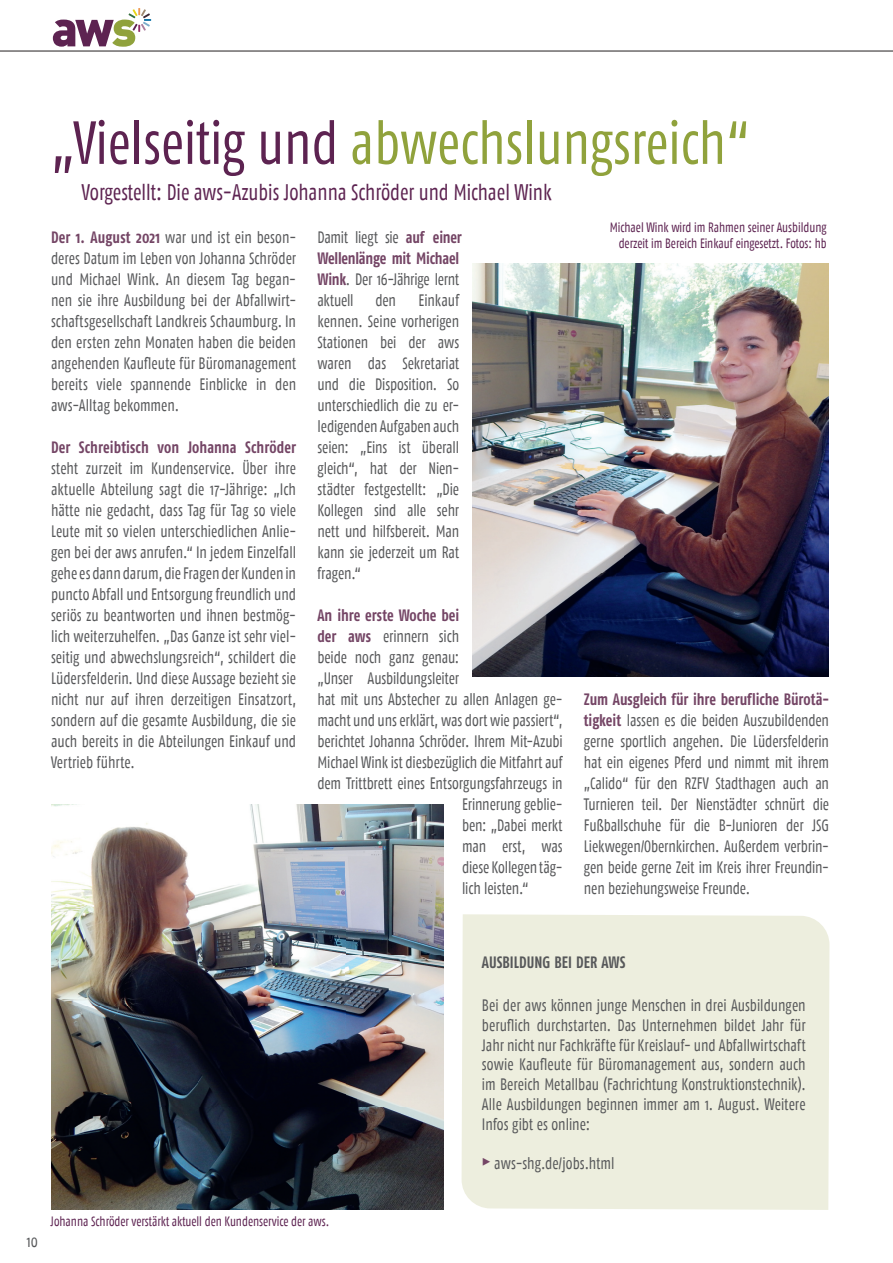
<style>
.page{position:relative;width:893px;height:1263px;background:#fff}
.page>*{position:absolute;margin:0;border:0;box-sizing:border-box;transform-origin:0 0}
.t1{font:60.75px "Fago Co";color:#90a23c;scale:.9 1}
.t2{font:22.5px "Fago Co";color:#5d2351;scale:.9 1}
.t3{font:16.5px/21px "Fago Co";letter-spacing:-.005em;color:#57585a;text-align:justify;scale:.9 1}
.t4{font:700 16.5px "Fago Co";letter-spacing:.005em;color:#744565;scale:.9 1}
.t5{font:700 16.5px "Fago Co";color:#57585a;scale:.9 1}
.t6{font:13.5px/16.5px "Fago Co";color:#5d2351;text-align:right;scale:.9 1}
.s1{color:#5d2351}
.s2{font-weight:700;color:#744565}
</style>
<div class="page">
<hr style="left:0;top:51px;width:893px;height:1px;background:#231f20">
<svg style="left:53px;top:8px;width:98px;height:39px"></svg>
<img style="left:472px;top:263px;width:356px;height:413px">
<img style="left:51px;top:804px;width:393px;height:405px">
<div style="left:461px;top:914px;width:368px;height:296px;background:#edeede"></div>
<h1 class="t1" style="left:51px;top:108px;width:778px"><span class="s1">„Vielseitig und</span> abwechslungsreich“</h1>
<h2 class="t2" style="left:82px;top:179px;width:524px">Vorgestellt: Die aws-Azubis Johanna Schröder und Michael Wink</h2>
<p class="t3" style="left:51px;top:227px;width:274px"><span class="s2">Der 1. August 2021</span> war und ist ein beson&shy;deres Datum im Leben von Johanna Schröder und Michael Wink. An diesem Tag began&shy;nen sie ihre Ausbildung bei der Abfallwirt&shy;schaftsgesellschaft Landkreis Schaumburg. In den ersten zehn Monaten haben die beiden angehenden Kaufleute für Büromanagement bereits viele spannende Einblicke in den aws-Alltag bekommen.</p>
<p class="t4" style="left:51px;top:438px;width:274px">Der Schreibtisch von Johanna Schröder</p>
<p class="t3" style="left:51px;top:458px;width:274px">steht zurzeit im Kundenservice. Über ihre aktuelle Abteilung sagt die 17-Jährige: „Ich hätte nie gedacht, dass Tag für Tag so viele Leute mit so vielen unterschiedlichen Anlie&shy;gen bei der aws anrufen.“ In jedem Einzelfall gehe es dann darum, die Fragen der Kunden in puncto Abfall und Entsorgung freundlich und seriös zu beantworten und ihnen bestmög&shy;lich weiterzuhelfen. „Das Ganze ist sehr viel&shy;seitig und abwechslungsreich“, schildert die Lüdersfelderin. Und diese Aussage bezieht sie nicht nur auf ihren derzeitigen Einsatzort, sondern auf die gesamte Ausbildung, die sie auch bereits in die Abteilungen Einkauf und Vertrieb führte.</p>
<p class="t3" style="left:317px;top:227px;width:162px;text-align:left">Damit liegt sie <span class="s2">auf einer<br>Wellenlänge mit Michael<br>Wink</span>. Der 16-Jährige lernt aktuell</p>
<p class="t3" style="left:317px;top:290px;width:159px;text-indent:101px">Einkauf kennen. Seine vorherigen Stationen bei der aws waren das Sekretariat und die Disposition. So unterschiedlich die zu er&shy;ledigenden Aufgaben auch seien: „Eins ist überall gleich“, hat der Nien&shy;städter festgestellt: „Die Kollegen sind alle sehr nett und hilfsbereit. Man kann sie jederzeit um Rat fragen.“</p>
<p class="t4" style="left:317px;top:606px;width:159px">An ihre erste Woche bei</p>
<p class="t3" style="left:317px;top:626px;width:159px"><span class="s2">der aws</span> erinnern sich</p>
<p class="t3" style="left:317px;top:647px;width:159px">beide noch ganz genau:</p>
<p class="t3" style="left:317px;top:668px;width:159px">„Unser Ausbildungsleiter</p>
<p class="t3" style="left:317px;top:689px;width:274px">hat mit uns Abstecher zu allen Anlagen ge-</p>
<p class="t3" style="left:317px;top:710px;width:274px">macht und uns erklärt, was dort wie passiert“,</p>
<p class="t3" style="left:317px;top:731px;width:274px">berichtet Johanna Schröder. Ihrem Mit-Azubi</p>
<p class="t3" style="left:317px;top:752px;width:274px">Michael Wink ist diesbezüglich die Mitfahrt auf</p>
<p class="t3" style="left:317px;top:773px;width:274px">dem Trittbrett eines Entsorgungsfahrzeugs in</p>
<p class="t3" style="left:462px;top:794px;width:113px">Erinnerung geblie-</p>
<p class="t3" style="left:462px;top:815px;width:113px">ben: „Dabei merkt</p>
<p class="t3" style="left:462px;top:836px;width:113px">man erst, was</p>
<p class="t3" style="left:462px;top:857px;width:113px">diese Kollegen täg-</p>
<p class="t3" style="left:462px;top:878px;width:76px">lich leisten.“</p>
<p class="t3" style="left:375px;top:290px;width:24px">den</p>
<p class="t6" style="left:610px;top:219px;width:242px">Michael Wink wird im Rahmen seiner Ausbildung derzeit im Bereich Einkauf eingesetzt. Fotos: hb</p>
<p class="t3" style="left:584px;top:689px;width:274px"><span class="s2">Zum Ausgleich für ihre berufliche Bürotä&shy;tigkeit</span> lassen es die beiden Auszubildenden gerne sportlich angehen. Die Lüdersfelderin hat ein eigenes Pferd und nimmt mit ihrem „Calido“ für den RZFV Stadthagen auch an Turnieren teil. Der Nienstädter schnürt die Fußballschuhe für die B-Junioren der JSG Liekwegen/Obernkirchen. Außerdem verbrin&shy;gen beide gerne Zeit im Kreis ihrer Freundin&shy;nen beziehungsweise Freunde.</p>
<p class="t3" style="left:27px;top:1230px;width:14px">10</p>
<p class="t6" style="left:51px;top:1213px;width:311px">Johanna Schröder verstärkt aktuell den Kundenservice der aws.</p>
<p class="t5" style="left:482px;top:953px;width:161px">AUSBILDUNG BEI DER AWS</p>
<p class="t3" style="left:482px;top:995px;width:361px;line-height:19.8px">Bei der aws können junge Menschen in drei Ausbildungen beruflich durchstarten. Das Unternehmen bildet Jahr für Jahr nicht nur Fachkräfte für Kreislauf- und Abfallwirtschaft sowie Kaufleute für Büromanagement aus, sondern auch im Bereich Metallbau (Fachrichtung Konstruktionstechnik).<br>Alle Ausbildungen beginnen immer am 1. August. Weitere Infos gibt es online:</p>
<p class="t3" style="left:482px;top:1153px;width:149px"><sup>▶</sup> aws-shg.de/jobs.html</p>
</div>
